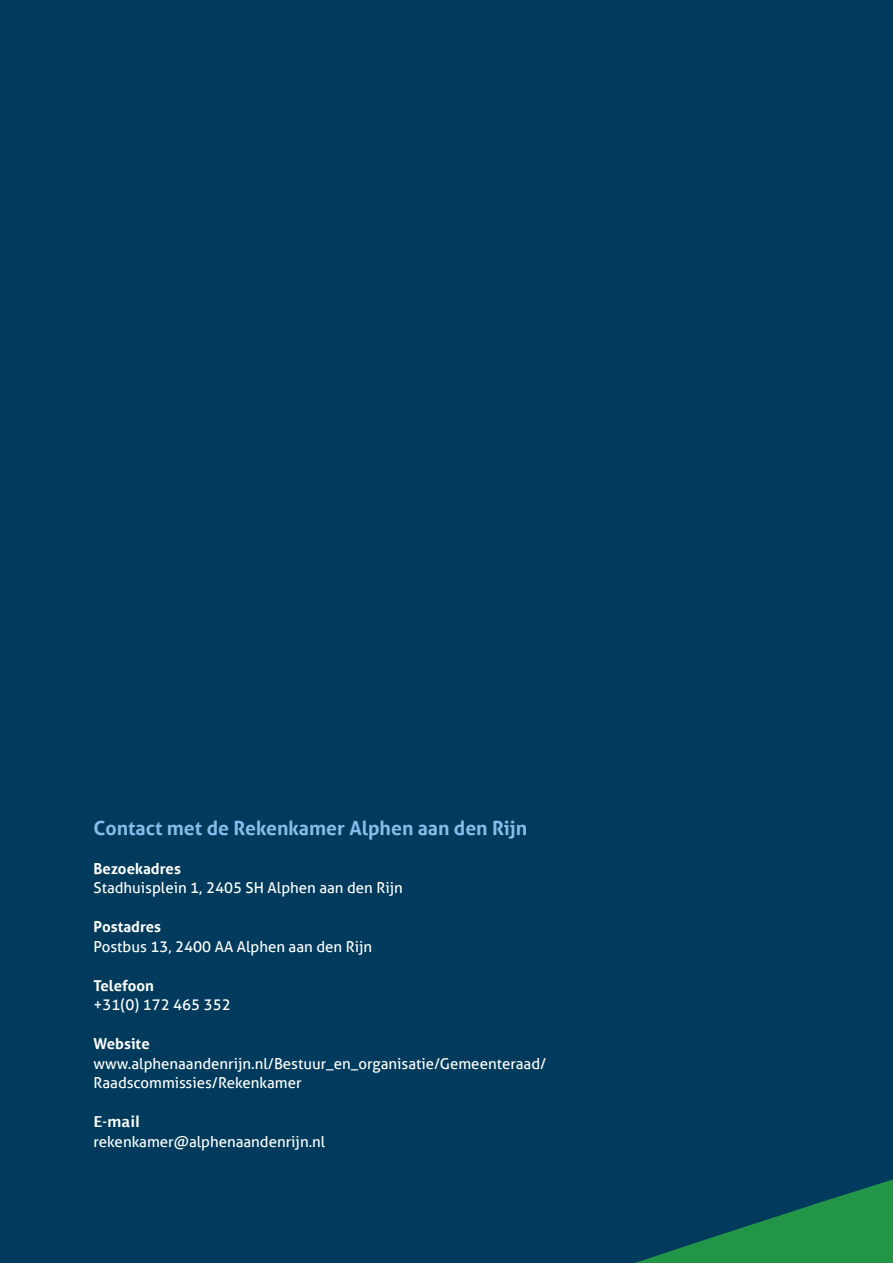
<style>
.page{position:relative;width:893px;height:1263px;background:#003b5d}
.page>*{position:absolute;margin:0;border:0;box-sizing:border-box;transform-origin:0 0}
.AadR-P{font:700 19.5px "Aller";color:#85bce9}
.t1{font:15px/19.5px "Aller";color:#fff}
.t2{font:700 15px "Aller";color:#fff}
.t3{font:600 15px "Lucida Sans";color:#fff}
</style>
<div class="page">
<svg style="left:635px;top:1179px;width:258px;height:84px"></svg>
<p class="AadR-P" style="left:94px;top:816px;width:435px">Contact met de Rekenkamer Alphen aan den Rijn</p>
<p class="t2" style="left:94px;top:859px;width:89px">Bezoekadres</p>
<p class="t1" style="left:94px;top:878px;width:311px">Stadhuisplein 1, 2405 SH Alphen aan den Rijn</p>
<p class="t2" style="left:94px;top:917px;width:69px">Postadres</p>
<p class="t1" style="left:94px;top:936px;width:280px">Postbus 13, 2400 AA Alphen aan den Rijn</p>
<p class="t2" style="left:94px;top:976px;width:62px">Telefoon</p>
<p class="t1" style="left:94px;top:995px;width:139px">+31(0) 172 465 352</p>
<p class="t2" style="left:94px;top:1034px;width:58px">Website</p>
<p class="t1" style="left:94px;top:1053px;width:454px">www.alphenaandenrijn.nl/Bestuur_en_organisatie/Gemeenteraad/<br>Raadscommissies/Rekenkamer</p>
<p class="t3" style="left:94px;top:1113px;width:48px">E-mail</p>
<p class="t1" style="left:94px;top:1131px;width:233px">rekenkamer@alphenaandenrijn.nl</p>
</div>
